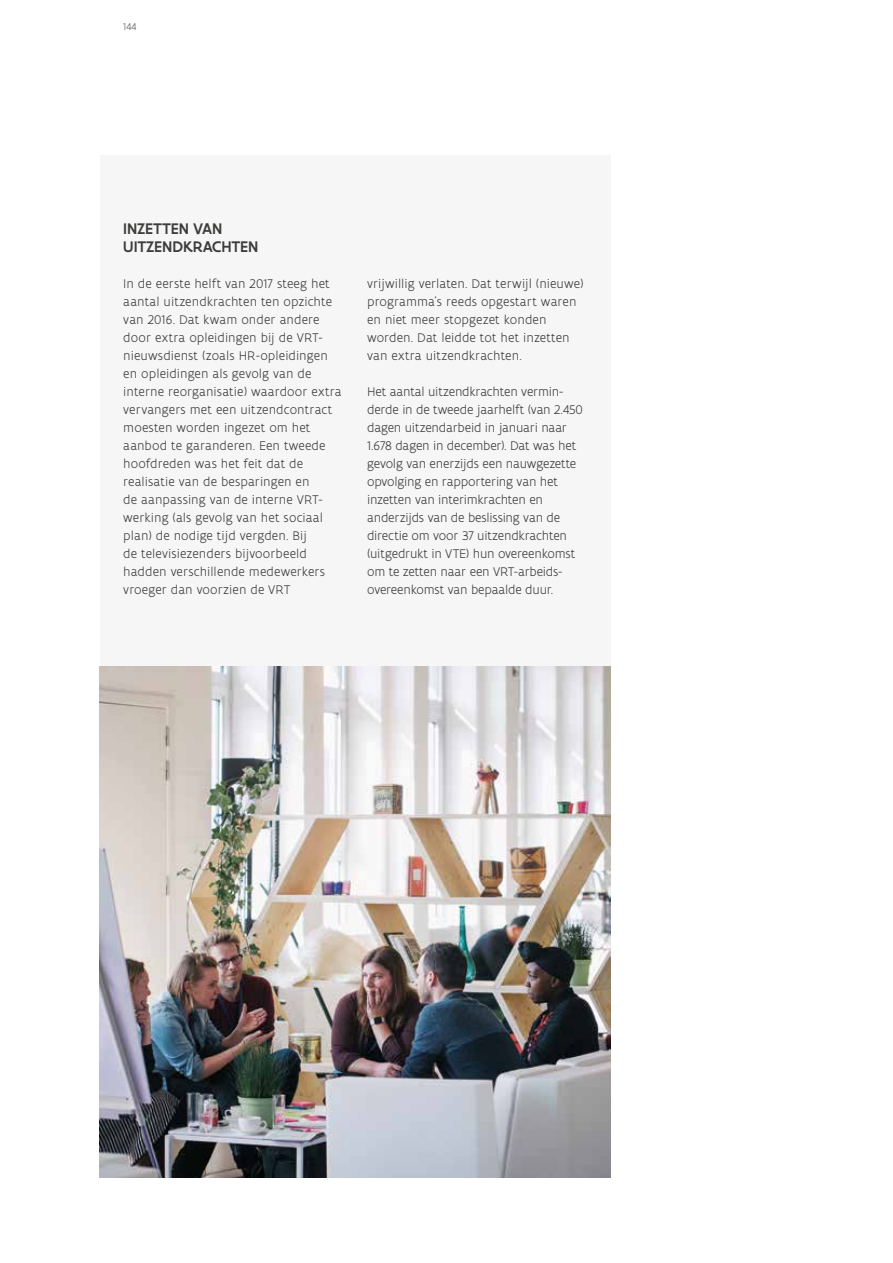
<style>
.page{position:relative;width:893px;height:1263px;background:#fff}
.page>*{position:absolute;margin:0;border:0;box-sizing:border-box;transform-origin:0 0}
.t1{font:500 16.5px/18px "Flanders Art Sans";letter-spacing:-.005em;color:#3c3c3b}
.t2{font:300 13.5px/18px "Flanders Art Sans";color:#3c3c3b}
.t3{font:300 10.5px "Flanders Art Sans";color:#575756}
</style>
<div class="page">
<div style="left:100px;top:155px;width:511px;height:511px;background:#f6f6f6"></div>
<img style="left:100px;top:666px;width:511px;height:511px">
<p class="t3" style="left:123px;top:21px;width:14px">144</p>
<p class="t1" style="left:123px;top:220px;width:137px">INZETTEN VAN<br>UITZENDKRACHTEN</p>
<p class="t2" style="left:123px;top:275px;width:220px">In de eerste helft van 2017 steeg het aantal uitzendkrachten ten opzichte van 2016. Dat kwam onder andere door extra opleidingen bij de VRT&shy;nieuwsdienst (zoals HR-opleidingen en opleidingen als gevolg van de interne reorganisatie) waardoor extra vervangers met een uitzendcontract moesten worden ingezet om het aanbod te garanderen. Een tweede hoofdreden was het feit dat de realisatie van de besparingen en<br>de aanpassing van de interne VRT&shy;werking (als gevolg van het sociaal plan) de nodige tijd vergden. Bij<br>de televisiezenders bijvoorbeeld hadden verschillende medewerkers vroeger dan voorzien de VRT</p>
<p class="t2" style="left:367px;top:275px;width:218px">vrijwillig verlaten. Dat terwijl (nieuwe) programma’s reeds opgestart waren en niet meer stopgezet konden worden. Dat leidde tot het inzetten van extra uitzendkrachten.</p>
<p class="t2" style="left:367px;top:383px;width:217px">Het aantal uitzendkrachten vermin&shy;derde in de tweede jaarhelft (van 2.450 dagen uitzendarbeid in januari naar 1.678 dagen in december). Dat was het gevolg van enerzijds een nauwgezette opvolging en rapportering van het inzetten van interimkrachten en anderzijds van de beslissing van de directie om voor 37 uitzendkrachten (uitgedrukt in VTE) hun overeenkomst om te zetten naar een VRT-arbeids&shy;overeenkomst van bepaalde duur.</p>
</div>
